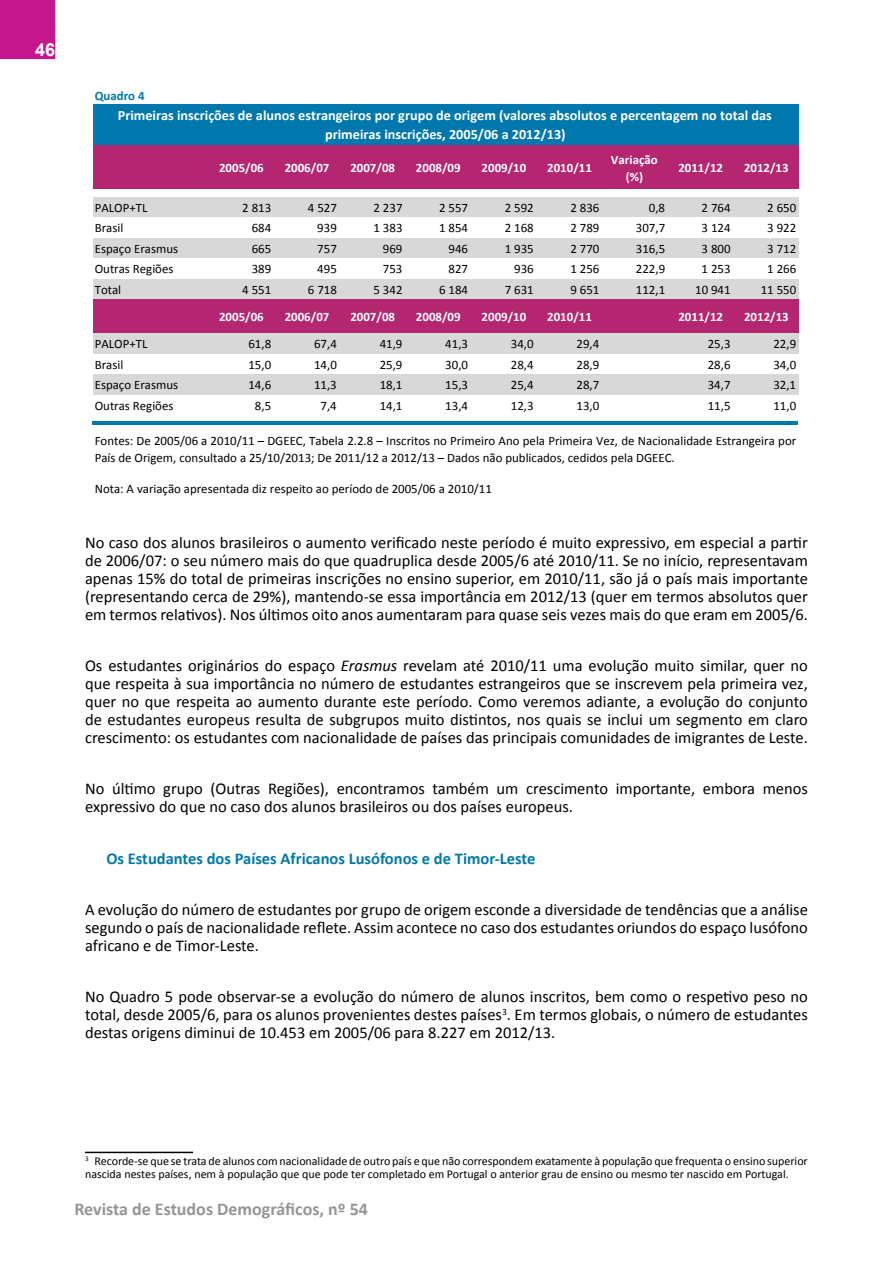
<style>
.page{position:relative;width:893px;height:1263px;background:#fff}
.page>*{position:absolute;margin:0;border:0;box-sizing:border-box;transform-origin:0 0}
.t1{font:700 18px "Calibri";color:#939598}
.t2{font:700 18px "Arial";color:#fff}
.t3{font:16.5px/18px "Calibri";color:#000;text-align:justify}
.t4{font:700 16.5px "Calibri";color:#0079ab}
.t5{font:700 14.25px/18.6px "Calibri";color:#fff;text-align:center}
.t6{font:12.9px/17px "Calibri";color:#000}
.t7{font:700 12.9px/17px "Calibri";color:#fff;text-align:center}
.t8{font:700 12.9px "Calibri";color:#0078ad}
.t9{font:12px/12.8px "Calibri";color:#000}
.s1{font-style:italic}
</style>
<div class="page">
<div style="left:0;top:0;width:55px;height:59px;background:#c4178d"></div>
<hr style="left:85px;top:1152px;width:108px;height:1px;background:#000">
<div style="left:93px;top:105px;width:705px;height:41px;background:#0078ad"></div>
<div style="left:93px;top:146px;width:705px;height:44px;background:#b52670"></div>
<div style="left:93px;top:197px;width:705px;height:20px;background:#d8d8d8"></div>
<div style="left:93px;top:238px;width:705px;height:21px;background:#d8d8d8"></div>
<div style="left:93px;top:258px;width:705px;height:21px;background:#fff"></div>
<div style="left:93px;top:279px;width:705px;height:21px;background:#d8d8d8"></div>
<div style="left:93px;top:299px;width:705px;height:35px;background:#b52670"></div>
<div style="left:93px;top:334px;width:705px;height:20px;background:#d8d8d8"></div>
<div style="left:93px;top:375px;width:705px;height:20px;background:#d8d8d8"></div>
<hr style="left:92px;top:421px;width:706px;height:1px;background:#0078ad">
<hr style="left:92px;top:423px;width:706px;height:2px;background:#0078ad">
<p class="t2" style="left:35px;top:38px;width:22px">46</p>
<p class="t8" style="left:95px;top:87px;width:51px">Quadro 4</p>
<p class="t5" style="left:118px;top:105px;width:655px">Primeiras inscrições de alunos estrangeiros por grupo de origem (valores absolutos e percentagem no total das primeiras inscrições, 2005/06 a 2012/13)</p>
<p class="t7" style="left:219px;top:159px;width:46px">2005/06</p>
<p class="t7" style="left:285px;top:159px;width:46px">2006/07</p>
<p class="t7" style="left:350px;top:159px;width:46px">2007/08</p>
<p class="t7" style="left:416px;top:159px;width:46px">2008/09</p>
<p class="t7" style="left:482px;top:159px;width:46px">2009/10</p>
<p class="t7" style="left:547px;top:159px;width:46px">2010/11</p>
<p class="t7" style="left:611px;top:150px;width:48px">Variação (%)</p>
<p class="t7" style="left:678px;top:159px;width:46px">2011/12</p>
<p class="t7" style="left:744px;top:159px;width:46px">2012/13</p>
<p class="t6" style="left:95px;top:198px;width:54px">PALOP+TL</p>
<p class="t6" style="left:242px;top:198px;width:31px">2 813</p>
<p class="t6" style="left:308px;top:198px;width:31px">4 527</p>
<p class="t6" style="left:374px;top:198px;width:31px">2 237</p>
<p class="t6" style="left:439px;top:198px;width:31px">2 557</p>
<p class="t6" style="left:505px;top:198px;width:31px">2 592</p>
<p class="t6" style="left:570px;top:198px;width:31px">2 836</p>
<p class="t6" style="left:649px;top:198px;width:18px">0,8</p>
<p class="t6" style="left:702px;top:198px;width:31px">2 764</p>
<p class="t6" style="left:767px;top:198px;width:31px">2 650</p>
<p class="t6" style="left:95px;top:219px;width:30px">Brasil</p>
<p class="t6" style="left:252px;top:219px;width:21px">684</p>
<p class="t6" style="left:317px;top:219px;width:21px">939</p>
<p class="t6" style="left:374px;top:219px;width:31px">1 383</p>
<p class="t6" style="left:439px;top:219px;width:31px">1 854</p>
<p class="t6" style="left:505px;top:219px;width:31px">2 168</p>
<p class="t6" style="left:570px;top:219px;width:31px">2 789</p>
<p class="t6" style="left:636px;top:219px;width:31px">307,7</p>
<p class="t6" style="left:702px;top:219px;width:31px">3 124</p>
<p class="t6" style="left:767px;top:219px;width:31px">3 922</p>
<p class="t6" style="left:95px;top:239px;width:85px">Espaço Erasmus</p>
<p class="t6" style="left:252px;top:239px;width:21px">665</p>
<p class="t6" style="left:317px;top:239px;width:21px">757</p>
<p class="t6" style="left:383px;top:239px;width:21px">969</p>
<p class="t6" style="left:448px;top:239px;width:21px">946</p>
<p class="t6" style="left:505px;top:239px;width:31px">1 935</p>
<p class="t6" style="left:570px;top:239px;width:31px">2 770</p>
<p class="t6" style="left:636px;top:239px;width:31px">316,5</p>
<p class="t6" style="left:702px;top:239px;width:31px">3 800</p>
<p class="t6" style="left:767px;top:239px;width:31px">3 712</p>
<p class="t6" style="left:95px;top:260px;width:80px">Outras Regiões</p>
<p class="t6" style="left:252px;top:260px;width:21px">389</p>
<p class="t6" style="left:317px;top:260px;width:21px">495</p>
<p class="t6" style="left:383px;top:260px;width:21px">753</p>
<p class="t6" style="left:449px;top:260px;width:21px">827</p>
<p class="t6" style="left:514px;top:260px;width:21px">936</p>
<p class="t6" style="left:570px;top:260px;width:31px">1 256</p>
<p class="t6" style="left:636px;top:260px;width:31px">222,9</p>
<p class="t6" style="left:702px;top:260px;width:31px">1 253</p>
<p class="t6" style="left:767px;top:260px;width:31px">1 266</p>
<p class="t6" style="left:95px;top:280px;width:28px">Total</p>
<p class="t6" style="left:242px;top:280px;width:31px">4 551</p>
<p class="t6" style="left:308px;top:280px;width:31px">6 718</p>
<p class="t6" style="left:374px;top:280px;width:31px">5 342</p>
<p class="t6" style="left:439px;top:280px;width:31px">6 184</p>
<p class="t6" style="left:505px;top:280px;width:31px">7 631</p>
<p class="t6" style="left:570px;top:280px;width:31px">9 651</p>
<p class="t6" style="left:636px;top:280px;width:31px">112,1</p>
<p class="t6" style="left:695px;top:280px;width:37px">10 941</p>
<p class="t6" style="left:761px;top:280px;width:37px">11 550</p>
<p class="t7" style="left:219px;top:308px;width:46px">2005/06</p>
<p class="t7" style="left:285px;top:308px;width:46px">2006/07</p>
<p class="t7" style="left:350px;top:308px;width:46px">2007/08</p>
<p class="t7" style="left:416px;top:308px;width:46px">2008/09</p>
<p class="t7" style="left:482px;top:308px;width:46px">2009/10</p>
<p class="t7" style="left:547px;top:308px;width:46px">2010/11</p>
<p class="t7" style="left:678px;top:308px;width:46px">2011/12</p>
<p class="t7" style="left:744px;top:308px;width:46px">2012/13</p>
<p class="t6" style="left:95px;top:335px;width:54px">PALOP+TL</p>
<p class="t6" style="left:248px;top:335px;width:24px">61,8</p>
<p class="t6" style="left:314px;top:335px;width:24px">67,4</p>
<p class="t6" style="left:380px;top:335px;width:24px">41,9</p>
<p class="t6" style="left:445px;top:335px;width:24px">41,3</p>
<p class="t6" style="left:511px;top:335px;width:24px">34,0</p>
<p class="t6" style="left:577px;top:335px;width:24px">29,4</p>
<p class="t6" style="left:708px;top:335px;width:24px">25,3</p>
<p class="t6" style="left:773px;top:335px;width:24px">22,9</p>
<p class="t6" style="left:95px;top:355px;width:30px">Brasil</p>
<p class="t6" style="left:248px;top:355px;width:24px">15,0</p>
<p class="t6" style="left:314px;top:355px;width:24px">14,0</p>
<p class="t6" style="left:380px;top:355px;width:24px">25,9</p>
<p class="t6" style="left:445px;top:355px;width:24px">30,0</p>
<p class="t6" style="left:511px;top:355px;width:24px">28,4</p>
<p class="t6" style="left:576px;top:355px;width:24px">28,9</p>
<p class="t6" style="left:708px;top:355px;width:24px">28,6</p>
<p class="t6" style="left:773px;top:355px;width:24px">34,0</p>
<p class="t6" style="left:95px;top:376px;width:85px">Espaço Erasmus</p>
<p class="t6" style="left:248px;top:376px;width:24px">14,6</p>
<p class="t6" style="left:314px;top:376px;width:24px">11,3</p>
<p class="t6" style="left:380px;top:376px;width:24px">18,1</p>
<p class="t6" style="left:445px;top:376px;width:24px">15,3</p>
<p class="t6" style="left:511px;top:376px;width:24px">25,4</p>
<p class="t6" style="left:576px;top:376px;width:24px">28,7</p>
<p class="t6" style="left:708px;top:376px;width:24px">34,7</p>
<p class="t6" style="left:773px;top:376px;width:24px">32,1</p>
<p class="t6" style="left:95px;top:396px;width:80px">Outras Regiões</p>
<p class="t6" style="left:255px;top:396px;width:18px">8,5</p>
<p class="t6" style="left:321px;top:396px;width:18px">7,4</p>
<p class="t6" style="left:380px;top:396px;width:24px">14,1</p>
<p class="t6" style="left:445px;top:396px;width:24px">13,4</p>
<p class="t6" style="left:511px;top:396px;width:24px">12,3</p>
<p class="t6" style="left:576px;top:396px;width:24px">13,0</p>
<p class="t6" style="left:708px;top:396px;width:24px">11,5</p>
<p class="t6" style="left:773px;top:396px;width:24px">11,0</p>
<p class="t6" style="left:95px;top:432px;width:703px">Fontes: De 2005/06 a 2010/11 – DGEEC, Tabela 2.2.8 – Inscritos no Primeiro Ano pela Primeira Vez, de Nacionalidade Estrangeira por<br>País de Origem, consultado a 25/10/2013; De 2011/12 a 2012/13 – Dados não publicados, cedidos pela DGEEC.</p>
<p class="t6" style="left:95px;top:479px;width:399px">Nota: A variação apresentada diz respeito ao período de 2005/06 a 2010/11</p>
<p class="t3" style="left:85px;top:534px;width:724px">No caso dos alunos brasileiros o aumento verificado neste período é muito expressivo, em especial a partir de 2006/07: o seu número mais do que quadruplica desde 2005/6 até 2010/11. Se no início, representavam apenas 15% do total de primeiras inscrições no ensino superior, em 2010/11, são já o país mais importante (representando cerca de 29%), mantendo-se essa importância em 2012/13 (quer em termos absolutos quer em termos relativos). Nos últimos oito anos aumentaram para quase seis vezes mais do que eram em 2005/6.</p>
<p class="t3" style="left:85px;top:657px;width:724px">Os estudantes originários do espaço <span class="s1">Erasmus</span> revelam até 2010/11 uma evolução muito similar, quer no que respeita à sua importância no número de estudantes estrangeiros que se inscrevem pela primeira vez, quer no que respeita ao aumento durante este período. Como veremos adiante, a evolução do conjunto de estudantes europeus resulta de subgrupos muito distintos, nos quais se inclui um segmento em claro crescimento: os estudantes com nacionalidade de países das principais comunidades de imigrantes de Leste.</p>
<p class="t3" style="left:85px;top:780px;width:724px">No último grupo (Outras Regiões), encontramos também um crescimento importante, embora menos expressivo do que no caso dos alunos brasileiros ou dos países europeus.</p>
<p class="t4" style="left:106px;top:848px;width:431px">Os Estudantes dos Países Africanos Lusófonos e de Timor-Leste</p>
<p class="t3" style="left:85px;top:901px;width:724px">A evolução do número de estudantes por grupo de origem esconde a diversidade de tendências que a análise segundo o país de nacionalidade reflete. Assim acontece no caso dos estudantes oriundos do espaço lusófono africano e de Timor-Leste.</p>
<p class="t3" style="left:85px;top:988px;width:724px">No Quadro 5 pode observar-se a evolução do número de alunos inscritos, bem como o respetivo peso no total, desde 2005/6, para os alunos provenientes destes países<sup>3</sup>. Em termos globais, o número de estudantes destas origens diminui de 10.453 em 2005/06 para 8.227 em 2012/13.</p>
<p class="t9" style="left:85px;top:1155px;width:724px"><sup>3</sup> Recorde-se que se trata de alunos com nacionalidade de outro país e que não correspondem exatamente à população que frequenta o ensino superior nascida nestes países, nem à população que que pode ter completado em Portugal o anterior grau de ensino ou mesmo ter nascido em Portugal.</p>
<p class="t1" style="left:74px;top:1197px;width:295px">Revista de Estudos Demográficos, nº 54</p>
</div>
